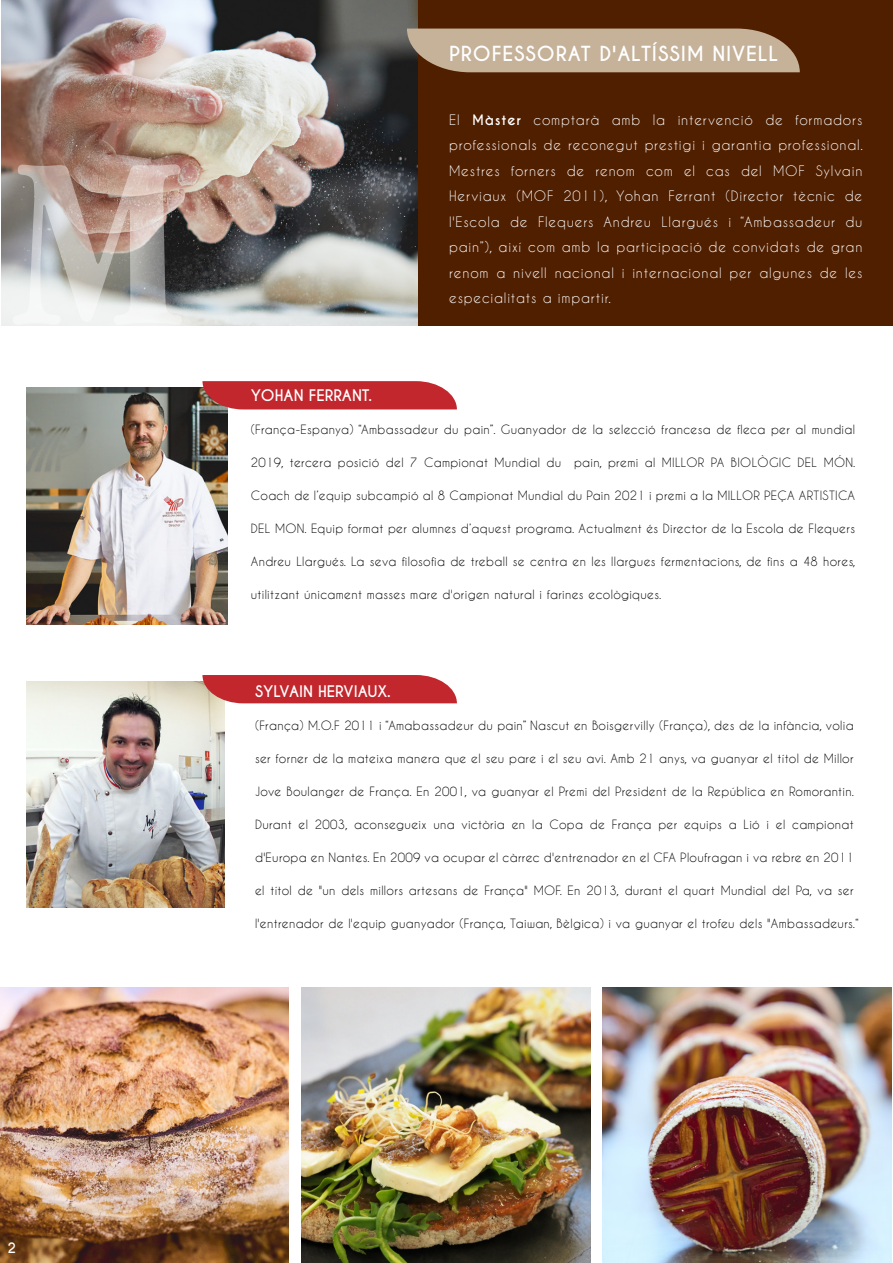
<style>
.page{position:relative;width:893px;height:1263px;background:#fff}
.page>*{position:absolute;margin:0;border:0;box-sizing:border-box;transform-origin:0 0}
.t1{font:700 19.5px "Caviar Dreams";letter-spacing:.045em;color:#fff}
.t2{font:700 15px "Caviar Dreams";letter-spacing:-.005em;color:#fff}
.t3{font:13.5px/25.5px "Caviar Dreams";letter-spacing:.06em;color:#fff;text-align:justify}
.t4{font:700 13.5px "Caviar Dreams";color:#fff}
.t5{font:12px "Caviar Dreams";letter-spacing:.025em;color:#000}
.s1{font-weight:700}
</style>
<div class="page">
<img style="left:0;top:987px;width:289px;height:276px">
<img style="left:301px;top:987px;width:289px;height:276px">
<img style="left:603px;top:987px;width:288px;height:276px">
<div style="left:415px;top:0;width:478px;height:325px;background:#501f00"></div>
<img style="left:1px;top:0;width:417px;height:325px">
<svg style="left:407px;top:29px;width:393px;height:43px;background:#bca88f"></svg>
<img style="left:27px;top:681px;width:198px;height:227px">
<img style="left:27px;top:387px;width:200px;height:237px">
<svg style="left:13px;top:164px;width:169px;height:161px;background:#b7ada7"></svg>
<svg style="left:202px;top:381px;width:255px;height:28px;background:#c13237"></svg>
<svg style="left:202px;top:675px;width:255px;height:28px;background:#c43439"></svg>
<p class="t4" style="left:8px;top:1240px;width:10px">2</p>
<h1 class="t1" style="left:449px;top:42px;width:330px">PROFESSORAT D'ALTÍSSIM NIVELL</h1>
<p class="t3" style="left:449px;top:107px;width:415px">El <span class="s1">Màster</span> comptarà amb la intervenció de formadors professionals de reconegut prestigi i garantia professional.<br>Mestres forners de renom com el cas del MOF Sylvain Herviaux (MOF 2011), Yohan Ferrant (Director tècnic de l'Escola de Flequers Andreu Llargués i “Ambassadeur du pain”), així com amb la participació de convidats de gran renom a nivell nacional i internacional per algunes de les especialitats a impartir.</p>
<p class="t2" style="left:251px;top:386px;width:123px">YOHAN FERRANT.</p>
<p class="t5" style="left:251px;top:422px;width:606px">(França-Espanya) “Ambassadeur du pain”. Guanyador de la selecció francesa de fleca per al mundial</p>
<p class="t5" style="left:251px;top:455px;width:606px">2019, tercera posició del 7 Campionat Mundial du pain, premi al MILLOR PA BIOLÒGIC DEL MÓN.</p>
<p class="t5" style="left:251px;top:488px;width:606px">Coach de l’equip subcampió al 8 Campionat Mundial du Pain 2021 i premi a la MILLOR PEÇA ARTISTICA</p>
<p class="t5" style="left:251px;top:521px;width:606px">DEL MON. Equip format per alumnes d’aquest programa. Actualment és Director de la Escola de Flequers</p>
<p class="t5" style="left:251px;top:554px;width:606px">Andreu Llargués. La seva filosofia de treball se centra en les llargues fermentacions, de fins a 48 hores,</p>
<p class="t5" style="left:251px;top:587px;width:412px">utilitzant únicament masses mare d'origen natural i farines ecològiques.</p>
<p class="t2" style="left:255px;top:682px;width:137px">SYLVAIN HERVIAUX.</p>
<p class="t5" style="left:255px;top:718px;width:600px">(França) M.O.F 2011 i “Amabassadeur du pain” Nascut en Boisgervilly (França), des de la infància, volia</p>
<p class="t5" style="left:255px;top:751px;width:600px">ser forner de la mateixa manera que el seu pare i el seu avi. Amb 21 anys, va guanyar el títol de Millor</p>
<p class="t5" style="left:255px;top:784px;width:600px">Jove Boulanger de França. En 2001, va guanyar el Premi del President de la República en Romorantin.</p>
<p class="t5" style="left:255px;top:817px;width:600px">Durant el 2003, aconsegueix una victòria en la Copa de França per equips a Lió i el campionat</p>
<p class="t5" style="left:255px;top:850px;width:600px">d'Europa en Nantes. En 2009 va ocupar el càrrec d'entrenador en el CFA Ploufragan i va rebre en 2011</p>
<p class="t5" style="left:255px;top:883px;width:600px">el títol de "un dels millors artesans de França" MOF. En 2013, durant el quart Mundial del Pa, va ser</p>
<p class="t5" style="left:255px;top:916px;width:605px">l'entrenador de l'equip guanyador (França, Taiwan, Bèlgica) i va guanyar el trofeu dels "Ambassadeurs.“</p>
</div>
